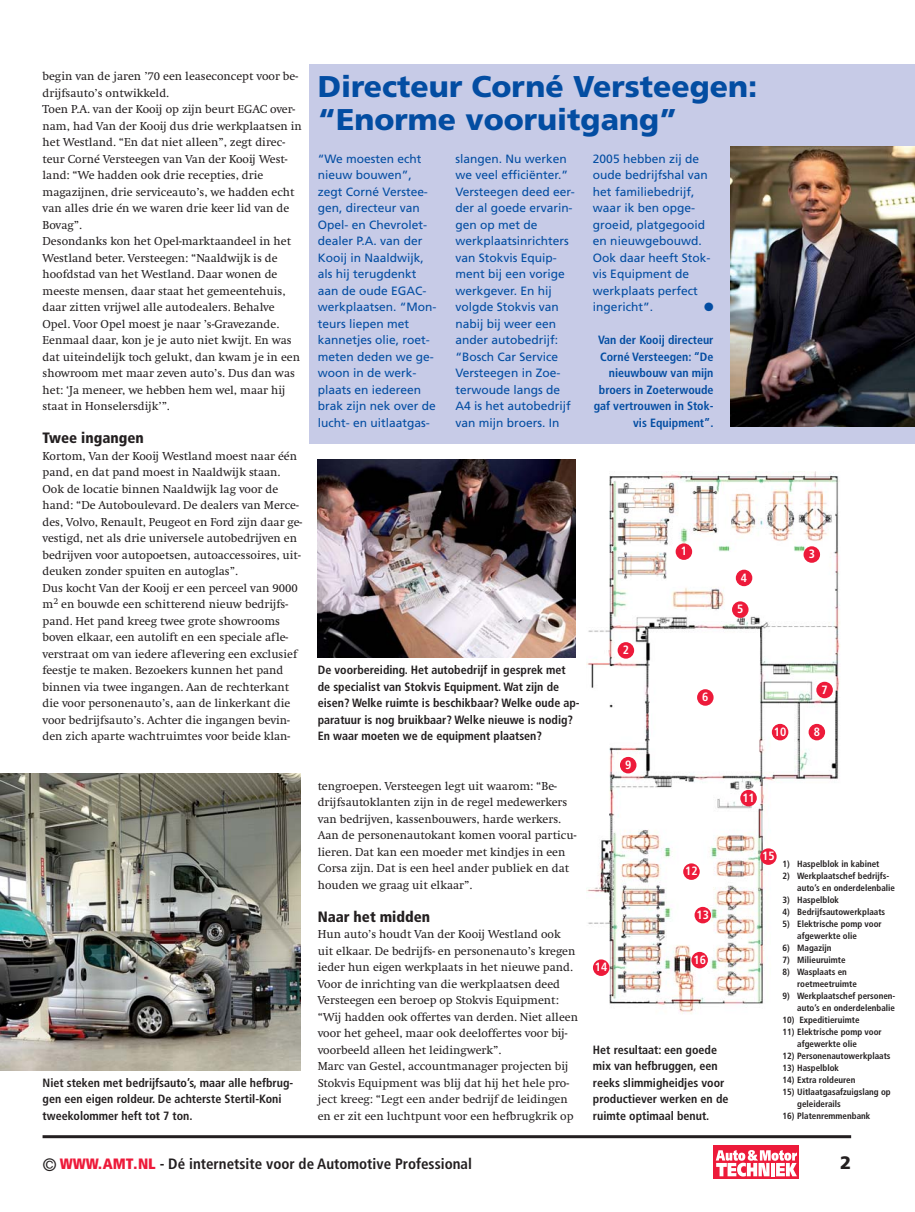
<style>
.page{position:relative;width:915px;height:1212px;background:#fff}
.page>*{position:absolute;margin:0;border:0;box-sizing:border-box;transform-origin:0 0}
.t1{font:900 30px/33px "Frutiger LT Std";color:#034da2}
.t2{font:900 18px "Frutiger LT Std";color:#231f20}
.t3{font:700 condensed 15px "Frutiger";color:#231f20}
.t4{font:900 condensed 15px "Frutiger LT Std";color:#231f20}
.t5{font:12px/16.5px "Swift";color:#231f20}
.t6{font:12px/16.5px "Frutiger LT Std";color:#034da2}
.t7{font:700 condensed 12px/16.5px "Frutiger LT Std";color:#231f20}
.t8{font:700 condensed 12px/16.5px "Frutiger LT Std";color:#034da2;text-align:right}
.t9{font:700 condensed 12px "Frutiger LT Std";color:#fff}
.t10{font:12px "Zapf Dingbats ITC";color:#034da2}
.t11{font:700 condensed 9px/12px "Frutiger LT Std";color:#231f20}
.s1{font-weight:400;font-size:18px}
.s2{font-weight:900;color:#ed1a3a}
</style>
<div class="page">
<div style="left:309px;top:64px;width:605px;height:379px;background:#c7cbe7"></div>
<hr style="left:43px;top:1135px;width:807px;height:3px;background:#231f20">
<img style="left:730px;top:146px;width:184px;height:281px">
<img style="left:586px;top:472px;width:254px;height:542px">
<img style="left:0;top:773px;width:300px;height:297px">
<img style="left:317px;top:460px;width:258px;height:198px">
<div style="left:675px;top:543px;width:17px;height:17px;background:#ed1a3a;border-radius:50%"></div>
<div style="left:617px;top:642px;width:17px;height:17px;background:#ed1a3a;border-radius:50%"></div>
<div style="left:803px;top:546px;width:16px;height:17px;background:#ed1a3a;border-radius:50%"></div>
<div style="left:735px;top:570px;width:17px;height:16px;background:#ed1a3a;border-radius:50%"></div>
<div style="left:731px;top:601px;width:17px;height:17px;background:#ed1a3a;border-radius:50%"></div>
<div style="left:696px;top:689px;width:17px;height:17px;background:#ed1a3a;border-radius:50%"></div>
<div style="left:816px;top:682px;width:16px;height:16px;background:#ed1a3a;border-radius:50%"></div>
<div style="left:808px;top:724px;width:16px;height:16px;background:#ed1a3a;border-radius:50%"></div>
<div style="left:771px;top:724px;width:17px;height:16px;background:#ed1a3a;border-radius:50%"></div>
<div style="left:619px;top:757px;width:17px;height:16px;background:#ed1a3a;border-radius:50%"></div>
<div style="left:740px;top:790px;width:16px;height:16px;background:#ed1a3a;border-radius:50%"></div>
<div style="left:683px;top:863px;width:16px;height:17px;background:#ed1a3a;border-radius:50%"></div>
<div style="left:694px;top:907px;width:16px;height:16px;background:#ed1a3a;border-radius:50%"></div>
<div style="left:592px;top:959px;width:17px;height:17px;background:#ed1a3a;border-radius:50%"></div>
<div style="left:759px;top:848px;width:17px;height:17px;background:#ed1a3a;border-radius:50%"></div>
<div style="left:691px;top:952px;width:16px;height:16px;background:#ed1a3a;border-radius:50%"></div>
<div style="left:713px;top:1146px;width:86px;height:33px;background:#ed1a3a"></div>
<svg style="left:715px;top:1150px;width:81px;height:26px"></svg>
<p class="t5" style="left:43px;top:69px;width:261px">begin van de jaren ’70 een leaseconcept voor be&shy;drijfsauto’s ontwikkeld.<br>Toen P.A. van der Kooij op zijn beurt EGAC over&shy;nam, had Van der Kooij dus drie werkplaatsen in het Westland. “En dat niet alleen”, zegt direc&shy;teur Corné Versteegen van Van der Kooij West&shy;land: “We hadden ook drie recepties, drie magazijnen, drie serviceauto’s, we hadden echt van alles drie én we waren drie keer lid van de Bovag”.<br>Desondanks kon het Opel-marktaandeel in het Westland beter. Versteegen: “Naaldwijk is de hoofdstad van het Westland. Daar wonen de meeste mensen, daar staat het gemeentehuis, daar zitten vrijwel alle autodealers. Behalve Opel. Voor Opel moest je naar ’s-Gravezande.<br>Eenmaal daar, kon je je auto niet kwijt. En was dat uiteindelijk toch gelukt, dan kwam je in een showroom met maar zeven auto’s. Dus dan was het: ‘Ja meneer, we hebben hem wel, maar hij staat in Honselersdijk’”.</p>
<p class="t4" style="left:43px;top:432px;width:103px">Twee ingangen</p>
<p class="t5" style="left:43px;top:449px;width:261px">Kortom, Van der Kooij Westland moest naar één pand, en dat pand moest in Naaldwijk staan.<br>Ook de locatie binnen Naaldwijk lag voor de hand: “De Autoboulevard. De dealers van Merce&shy;des, Volvo, Renault, Peugeot en Ford zijn daar ge&shy;vestigd, net als drie universele autobedrijven en bedrijven voor autopoetsen, autoaccessoires, uit&shy;deuken zonder spuiten en autoglas”.<br>Dus kocht Van der Kooij er een perceel van 9000 m<sup>2</sup> en bouwde een schitterend nieuw bedrijfs&shy;pand. Het pand kreeg twee grote showrooms boven elkaar, een autolift en een speciale afle&shy;verstraat om van iedere aflevering een exclusief feestje te maken. Bezoekers kunnen het pand binnen via twee ingangen. Aan de rechterkant die voor personenauto’s, aan de linkerkant die voor bedrijfsauto’s. Achter die ingangen bevin&shy;den zich aparte wachtruimtes voor beide klan-</p>
<p class="t7" style="left:43px;top:1075px;width:252px">Niet steken met bedrijfsauto’s, maar alle hefbrug&shy;gen een eigen roldeur. De achterste Stertil-Koni tweekolommer heft tot 7 ton.</p>
<h1 class="t1" style="left:317px;top:70px;width:441px">Directeur Corné Versteegen: “Enorme vooruitgang”</h1>
<p class="t6" style="left:317px;top:151px;width:120px">“We moesten echt nieuw bouwen”, zegt Corné Verstee&shy;gen, directeur van<br>Opel- en Chevrolet&shy;dealer P.A. van der<br>Kooij in Naaldwijk, als hij terugdenkt aan de oude EGAC&shy;werkplaatsen. “Mon&shy;teurs liepen met kannetjes olie, roet&shy;meten deden we ge&shy;woon in de werk - plaats en iedereen brak zijn nek over de lucht- en uitlaatgas-</p>
<p class="t6" style="left:455px;top:151px;width:121px">slangen. Nu werken we veel efficiënter.”<br>Versteegen deed eer&shy;der al goede ervarin&shy;gen op met de werkplaatsinrichters van Stokvis Equip&shy;ment bij een vorige werkgever. En hij volgde Stokvis van nabij bij weer een ander autobedrijf: “Bosch Car Service<br>Versteegen in Zoe&shy;terwoude langs de<br>A4 is het autobedrijf van mijn broers. In</p>
<p class="t6" style="left:592px;top:151px;width:119px">2005 hebben zij de oude bedrijfshal van het familiebedrijf, waar ik ben opge&shy;groeid, platgegooid en nieuwgebouwd.<br>Ook daar heeft Stok&shy;vis Equipment de werkplaats perfect ingericht”.</p>
<p class="t10" style="left:703px;top:303px;width:11px">●</p>
<p class="t8" style="left:593px;top:333px;width:121px">Van der Kooij directeur<br>Corné Versteegen: “De nieuwbouw van mijn broers in Zoeterwoude gaf vertrouwen in Stok&shy;vis Equipment”.</p>
<p class="t7" style="left:317px;top:663px;width:263px">De voorbereiding. Het autobedrijf in gesprek met de specialist van Stokvis Equipment. Wat zijn de eisen? Welke ruimte is beschikbaar? Welke oude ap&shy;paratuur is nog bruikbaar? Welke nieuwe is nodig?<br>En waar moeten we de equipment plaatsen?</p>
<p class="t5" style="left:317px;top:779px;width:260px">tengroepen. Versteegen legt uit waarom: “Be&shy;drijfsautoklanten zijn in de regel medewerkers van bedrijven, kassenbouwers, harde werkers.<br>Aan de personenautokant komen vooral particu&shy;lieren. Dat kan een moeder met kindjes in een Corsa zijn. Dat is een heel ander publiek en dat houden we graag uit elkaar”.</p>
<p class="t4" style="left:317px;top:911px;width:114px">Naar het midden</p>
<p class="t5" style="left:317px;top:927px;width:262px">Hun auto’s houdt Van der Kooij Westland ook uit elkaar. De bedrijfs- en personenauto’s kregen ieder hun eigen werkplaats in het nieuwe pand.<br>Voor de inrichting van die werkplaatsen deed Versteegen een beroep op Stokvis Equipment: “Wij hadden ook offertes van derden. Niet alleen voor het geheel, maar ook deeloffertes voor bij&shy;voorbeeld alleen het leidingwerk”.<br>Marc van Gestel, accountmanager projecten bij Stokvis Equipment was blij dat hij het hele pro&shy;ject kreeg: “Legt een ander bedrijf de leidingen en er zit een luchtpunt voor een hefbrugkrik op</p>
<p class="t9" style="left:622px;top:645px;width:8px">2</p>
<p class="t9" style="left:625px;top:760px;width:8px">9</p>
<p class="t9" style="left:680px;top:546px;width:8px">1</p>
<p class="t9" style="left:702px;top:692px;width:8px">6</p>
<p class="t9" style="left:740px;top:573px;width:8px">4</p>
<p class="t9" style="left:737px;top:604px;width:8px">5</p>
<p class="t9" style="left:808px;top:549px;width:8px">3</p>
<p class="t9" style="left:821px;top:685px;width:8px">7</p>
<p class="t9" style="left:773px;top:727px;width:14px">10</p>
<p class="t9" style="left:813px;top:727px;width:8px">8</p>
<p class="t9" style="left:742px;top:793px;width:14px">11</p>
<p class="t9" style="left:685px;top:866px;width:14px">12</p>
<p class="t9" style="left:594px;top:962px;width:14px">14</p>
<p class="t9" style="left:696px;top:910px;width:14px">13</p>
<p class="t9" style="left:693px;top:955px;width:14px">16</p>
<p class="t7" style="left:592px;top:1042px;width:137px">Het resultaat: een goede mix van hefbruggen, een reeks slimmigheidjes voor productiever werken en de ruimte optimaal benut.</p>
<p class="t9" style="left:761px;top:851px;width:14px">15</p>
<p class="t11" style="left:782px;top:859px;width:98px">1) Haspelblok in kabinet</p>
<p class="t11" style="left:796px;top:871px;width:99px;text-indent:-15px">2) Werkplaatschef bedrijfs - auto’s en onderdelenbalie</p>
<p class="t11" style="left:782px;top:895px;width:58px">3) Haspelblok</p>
<p class="t11" style="left:782px;top:907px;width:104px">4) Bedrijfsautowerkplaats</p>
<p class="t11" style="left:796px;top:919px;width:86px;text-indent:-15px">5) Elektrische pomp voor afgewerkte olie</p>
<p class="t11" style="left:782px;top:943px;width:50px">6) Magazijn</p>
<p class="t11" style="left:782px;top:955px;width:65px">7) Milieuruimte</p>
<p class="t11" style="left:796px;top:967px;width:61px;text-indent:-15px">8) Wasplaats en roetmeetruimte</p>
<p class="t11" style="left:782px;top:991px;width:115px;text-align:right">9) Werkplaatschef personen&shy;auto’s en onderdelenbalie</p>
<p class="t11" style="left:782px;top:1015px;width:79px">10) Expeditieruimte</p>
<p class="t11" style="left:796px;top:1027px;width:86px;text-indent:-15px">11) Elektrische pomp voor afgewerkte olie</p>
<p class="t11" style="left:782px;top:1051px;width:110px">12) Personenautowerkplaats</p>
<p class="t11" style="left:782px;top:1063px;width:58px">13) Haspelblok</p>
<p class="t11" style="left:782px;top:1075px;width:75px">14) Extra roldeuren</p>
<p class="t11" style="left:796px;top:1087px;width:95px;text-indent:-15px">15) Uitlaatgasafzuigslang op geleiderails</p>
<p class="t11" style="left:782px;top:1111px;width:89px">16) Platenremmenbank</p>
<p class="t3" style="left:43px;top:1158px;width:431px"><span class="s1">©</span> <span class="s2">WWW.AMT.NL</span> - Dé internetsite voor de Automotive Professional</p>
<h2 class="t2" style="left:839px;top:1153px;width:13px">2</h2>
</div>
